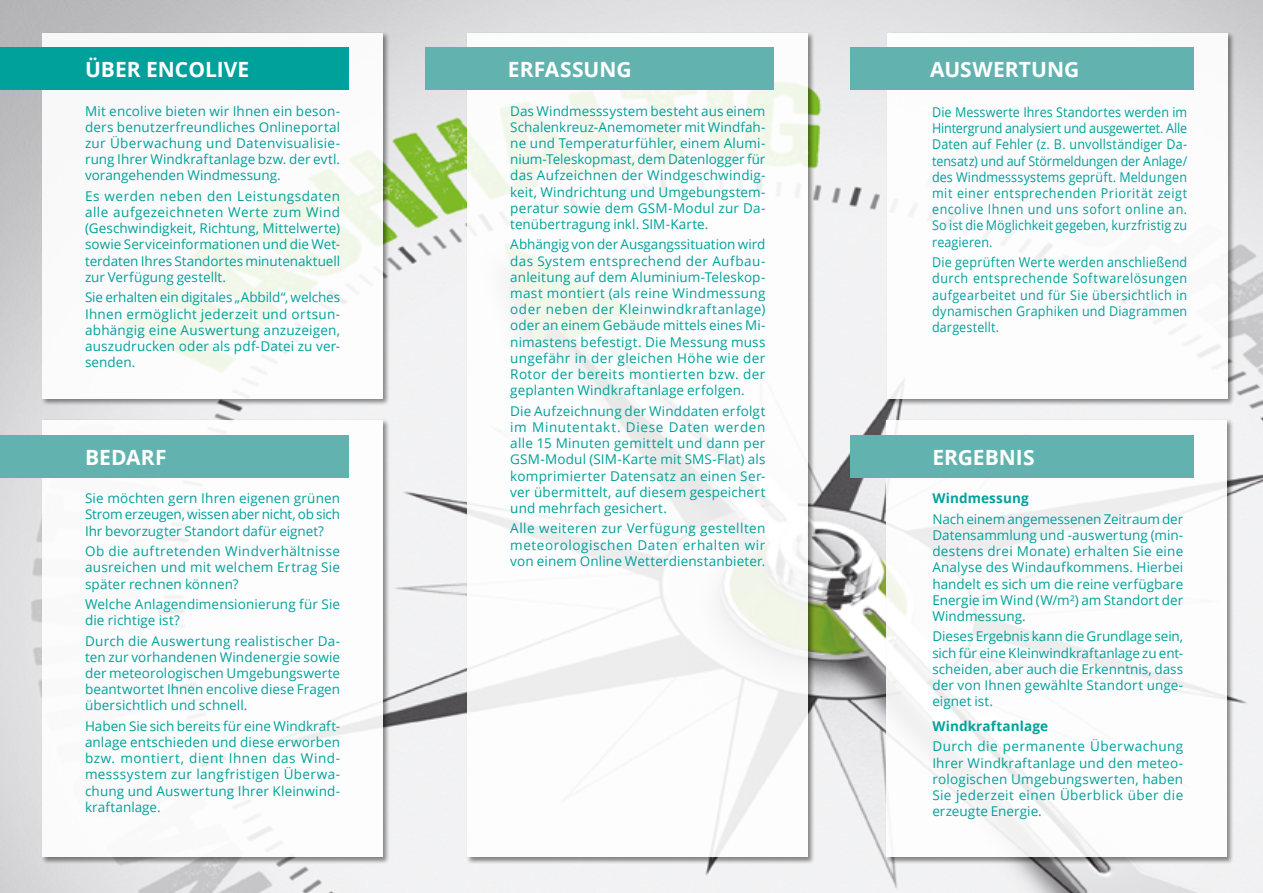
<style>
.page{position:relative;width:1263px;height:893px;background:#fff}
.page>*{position:absolute;margin:0;border:0;box-sizing:border-box;transform-origin:0 0}
.t1{font:700 21px "Open Sans";color:#fff}
.t2{font:13.5px/16.2px "Open Sans";letter-spacing:.01em;color:#00a19b;text-align:justify}
.t3{font:13.5px/16.2px "Open Sans";letter-spacing:.01em;color:#00a19b;text-align:justify;scale:.93 1}
.t4{font:700 13.5px "Open Sans";letter-spacing:.01em;color:#00a19b}
</style>
<div class="page">
<img style="left:0;top:0;width:1263px;height:893px">
<div style="left:42px;top:32px;width:348px;height:374px;background:#000;opacity:.5"></div>
<div style="left:43px;top:33px;width:340px;height:366px;background:#fff"></div>
<div style="left:886px;top:419px;width:348px;height:444px;background:#000;opacity:.5"></div>
<div style="left:887px;top:420px;width:340px;height:437px;background:#fff"></div>
<div style="left:467px;top:32px;width:348px;height:831px;background:#000;opacity:.5"></div>
<svg style="left:468px;top:33px;width:340px;height:824px"></svg>
<div style="left:42px;top:419px;width:348px;height:444px;background:#000;opacity:.5"></div>
<div style="left:43px;top:420px;width:340px;height:437px;background:#fff"></div>
<div style="left:887px;top:32px;width:348px;height:374px;background:#000;opacity:.5"></div>
<div style="left:888px;top:33px;width:340px;height:366px;background:#fff"></div>
<div style="left:0;top:48px;width:349px;height:42px;background:#00a19b"></div>
<div style="left:850px;top:435px;width:344px;height:43px;background:#62b3af"></div>
<div style="left:0;top:435px;width:349px;height:43px;background:#62b3af"></div>
<div style="left:425px;top:48px;width:349px;height:42px;background:#62b3af"></div>
<div style="left:850px;top:48px;width:344px;height:42px;background:#62b3af"></div>
<h1 class="t1" style="left:85px;top:54px;width:166px">ÜBER ENCOLIVE</h1>
<h1 class="t1" style="left:508px;top:54px;width:125px">ERFASSUNG</h1>
<h1 class="t1" style="left:930px;top:54px;width:150px">AUSWERTUNG</h1>
<p class="t2" style="left:85px;top:102px;width:257px">Mit encolive bieten wir Ihnen ein beson&shy;ders benutzerfreundliches Onlineportal zur Überwachung und Datenvisualisie&shy;rung Ihrer Windkraftanlage bzw. der evtl. vorangehenden Windmessung.</p>
<p class="t2" style="left:85px;top:187px;width:257px">Es werden neben den Leistungsdaten alle aufgezeichneten Werte zum Wind (Geschwindigkeit, Richtung, Mittelwerte) sowie Serviceinformationen und die Wet&shy;terdaten Ihres Standortes minutenaktuell zur Verfügung gestellt.</p>
<p class="t2" style="left:85px;top:289px;width:257px">Sie erhalten ein digitales „Abbild“, welches Ihnen ermöglicht jederzeit und ortsun&shy;abhängig eine Auswertung anzuzeigen, auszudrucken oder als pdf-Datei zu ver&shy;senden.</p>
<p class="t2" style="left:510px;top:102px;width:257px">Das Windmesssystem besteht aus einem Schalenkreuz-Anemometer mit Windfah&shy;ne und Temperaturfühler, einem Alumi&shy;nium-Teleskopmast, dem Datenlogger für das Aufzeichnen der Windgeschwindig&shy;keit, Windrichtung und Umgebungstem&shy;peratur sowie dem GSM-Modul zur Da&shy;tenübertragung inkl. SIM-Karte.</p>
<p class="t2" style="left:510px;top:236px;width:257px">Abhängig von der Ausgangssituation wird das System entsprechend der Aufbau&shy;anleitung auf dem Aluminium-Teleskop&shy;mast montiert (als reine Windmessung oder neben der Kleinwindkraftanlage) oder an einem Gebäude mittels eines Mi&shy;nimastens befestigt. Die Messung muss ungefähr in der gleichen Höhe wie der Rotor der bereits montierten bzw. der geplanten Windkraftanlage erfolgen.</p>
<p class="t2" style="left:510px;top:402px;width:257px">Die Aufzeichnung der Winddaten erfolgt im Minutentakt. Diese Daten werden alle 15 Minuten gemittelt und dann per GSM-Modul (SIM-Karte mit SMS-Flat) als komprimierter Datensatz an einen Ser&shy;ver übermittelt, auf diesem gespeichert und mehrfach gesichert.</p>
<p class="t2" style="left:510px;top:520px;width:257px">Alle weiteren zur Verfügung gestellten meteorologischen Daten erhalten wir von einem Online Wetterdienstanbieter.</p>
<p class="t3" style="left:932px;top:104px;width:276px">Die Messwerte Ihres Standortes werden im Hintergrund analysiert und ausgewertet. Alle Daten auf Fehler (z. B. unvollständiger Da&shy;tensatz) und auf Störmeldungen der Anlage/ des Windmesssystems geprüft. Meldungen mit einer entsprechenden Priorität zeigt encolive Ihnen und uns sofort online an.<br>So ist die Möglichkeit gegeben, kurzfristig zu reagieren.</p>
<p class="t3" style="left:932px;top:254px;width:276px">Die geprüften Werte werden anschließend durch entsprechende Softwarelösungen aufgearbeitet und für Sie übersichtlich in dynamischen Graphiken und Diagrammen dargestellt.</p>
<h1 class="t1" style="left:85px;top:442px;width:83px">BEDARF</h1>
<h1 class="t1" style="left:932px;top:442px;width:104px">ERGEBNIS</h1>
<p class="t2" style="left:85px;top:490px;width:257px">Sie möchten gern Ihren eigenen grünen Strom erzeugen, wissen aber nicht, ob sich Ihr bevorzugter Standort dafür eignet?</p>
<p class="t2" style="left:85px;top:543px;width:257px">Ob die auftretenden Windverhältnisse ausreichen und mit welchem Ertrag Sie später rechnen können?</p>
<p class="t2" style="left:85px;top:596px;width:257px">Welche Anlagendimensionierung für Sie die richtige ist?</p>
<p class="t2" style="left:85px;top:632px;width:257px">Durch die Auswertung realistischer Da&shy;ten zur vorhandenen Windenergie sowie der meteorologischen Umgebungswerte beantwortet Ihnen encolive diese Fragen übersichtlich und schnell.</p>
<p class="t2" style="left:85px;top:717px;width:257px">Haben Sie sich bereits für eine Windkraft&shy;anlage entschieden und diese erworben bzw. montiert, dient Ihnen das Wind&shy;messsystem zur langfristigen Überwa&shy;chung und Auswertung Ihrer Kleinwind&shy;kraftanlage.</p>
<p class="t4" style="left:932px;top:489px;width:98px">Windmessung</p>
<p class="t2" style="left:932px;top:510px;width:252px">Nach einem angemessenen Zeitraum der Datensammlung und -auswertung (min&shy;destens drei Monate) erhalten Sie eine Analyse des Windaufkommens. Hierbei handelt es sich um die reine verfügbare Energie im Wind (W/m²) am Standort der Windmessung.</p>
<p class="t2" style="left:932px;top:628px;width:252px">Dieses Ergebnis kann die Grundlage sein, sich für eine Kleinwindkraftanlage zu ent&shy;scheiden, aber auch die Erkenntnis, dass der von Ihnen gewählte Standort unge&shy;eignet ist.</p>
<p class="t4" style="left:932px;top:716px;width:117px">Windkraftanlage</p>
<p class="t2" style="left:932px;top:738px;width:252px">Durch die permanente Überwachung Ihrer Windkraftanlage und den meteo&shy;rologischen Umgebungswerten, haben Sie jederzeit einen Überblick über die erzeugte Energie.</p>
</div>
